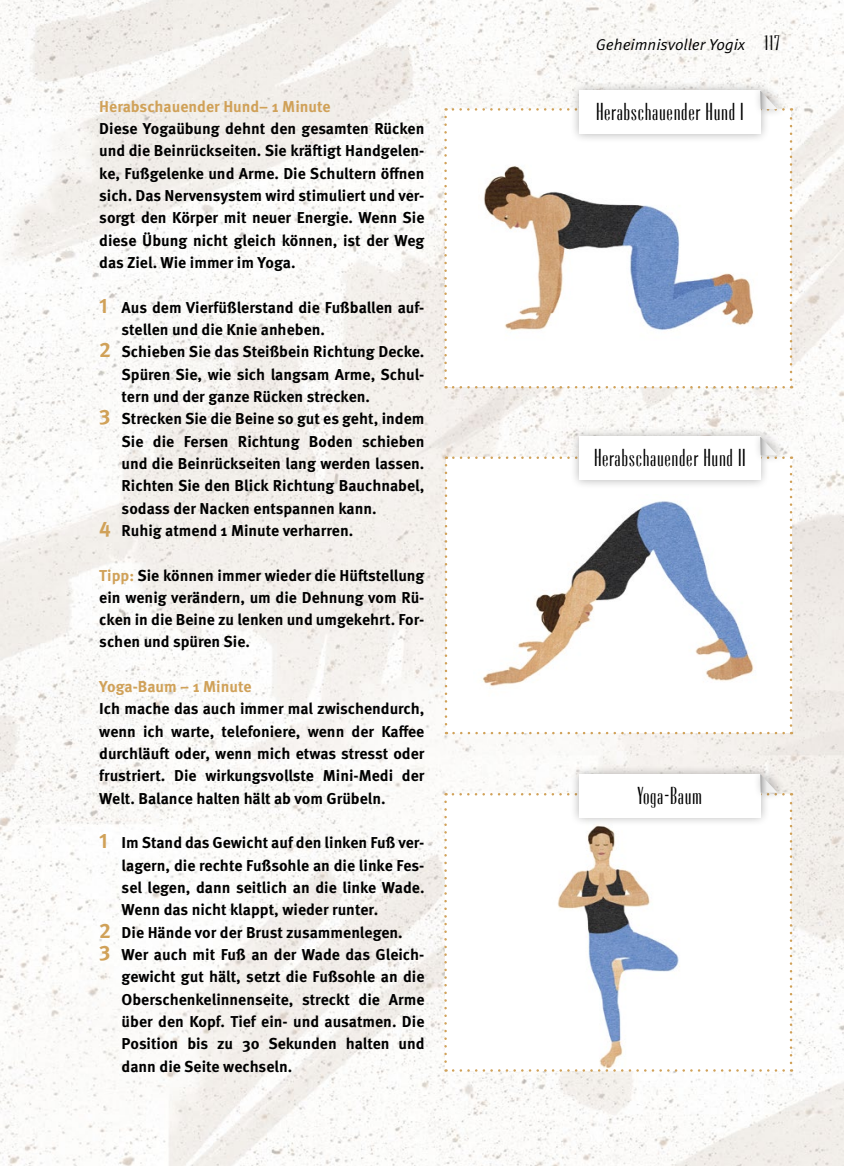
<style>
.page{position:relative;width:844px;height:1166px;background:#fff}
.page>*{position:absolute;margin:0;border:0;box-sizing:border-box;transform-origin:0 0}
.t1{font:500 24.5px "Radiant CTX Cond";letter-spacing:.025em;color:#000}
.t2{font:700 15.75px/22.4px "Meta OT";color:#000}
.t3{font:15.75px "Meta OT Norm Ita";color:#000}
.s1{color:#d0a158}
.s2{font-size:21px;color:#d0a158}
.s3{font-family:"Radiant CTX Cond";font-weight:500;font-size:21px}
</style>
<div class="page">
<img style="left:0;top:0;width:843px;height:1166px">
<div style="left:445px;top:109px;width:345px;height:278px;background:#fff"></div>
<img style="left:484px;top:166px;width:270px;height:165px">
<svg style="left:444px;top:117px;width:2px;height:271px"></svg>
<svg style="left:453px;top:386px;width:338px;height:2px"></svg>
<svg style="left:789px;top:108px;width:3px;height:272px"></svg>
<div style="left:446px;top:458px;width:344px;height:275px;background:#fff"></div>
<img style="left:482px;top:501px;width:272px;height:186px">
<svg style="left:444px;top:465px;width:3px;height:269px"></svg>
<svg style="left:453px;top:732px;width:338px;height:2px"></svg>
<svg style="left:789px;top:456px;width:3px;height:269px"></svg>
<div style="left:445px;top:794px;width:345px;height:276px;background:#fff"></div>
<img style="left:558px;top:827px;width:122px;height:242px">
<svg style="left:444px;top:802px;width:2px;height:269px"></svg>
<svg style="left:453px;top:1069px;width:338px;height:2px"></svg>
<svg style="left:789px;top:793px;width:3px;height:270px"></svg>
<div style="left:569px;top:81px;width:200px;height:63px;background:#000;opacity:.3"></div>
<div style="left:579px;top:91px;width:181px;height:43px;background:#fff"></div>
<div style="left:752px;top:82px;width:35px;height:36px;background:#000;opacity:.3"></div>
<svg style="left:445px;top:91px;width:338px;height:20px"></svg>
<div style="left:569px;top:427px;width:200px;height:63px;background:#000;opacity:.3"></div>
<div style="left:579px;top:437px;width:181px;height:43px;background:#fff"></div>
<div style="left:752px;top:428px;width:35px;height:36px;background:#000;opacity:.3"></div>
<svg style="left:446px;top:437px;width:337px;height:22px"></svg>
<div style="left:569px;top:765px;width:200px;height:62px;background:#000;opacity:.3"></div>
<div style="left:579px;top:774px;width:181px;height:43px;background:#fff"></div>
<div style="left:752px;top:765px;width:35px;height:36px;background:#000;opacity:.3"></div>
<svg style="left:445px;top:774px;width:338px;height:21px"></svg>
<p class="t2" style="left:99px;top:95px;width:326px"><span class="s1">Herabschauender Hund– 1 Minute<br></span>Diese Yogaübung dehnt den gesamten Rücken und die Beinrückseiten. Sie kräftigt Handgelen&shy;ke, Fußgelenke und Arme. Die Schultern öffnen sich. Das Nervensystem wird stimuliert und ver&shy;sorgt den Körper mit neuer Energie. Wenn Sie diese Übung nicht gleich können, ist der Weg das Ziel. Wie immer im Yoga.</p>
<p class="t2" style="left:99px;top:296px;width:326px"><span class="s2">1</span> Aus dem Vierfüßlerstand die Fußballen auf-</p>
<p class="t2" style="left:122px;top:318px;width:205px">stellen und die Knie anheben.</p>
<p class="t2" style="left:99px;top:341px;width:326px"><span class="s2">2</span> Schieben Sie das Steißbein Richtung Decke.</p>
<p class="t2" style="left:122px;top:363px;width:304px">Spüren Sie, wie sich langsam Arme, Schul-</p>
<p class="t2" style="left:122px;top:385px;width:250px">tern und der ganze Rücken strecken.</p>
<p class="t2" style="left:99px;top:408px;width:326px"><span class="s2">3</span> Strecken Sie die Beine so gut es geht, indem</p>
<p class="t2" style="left:122px;top:430px;width:304px">Sie die Fersen Richtung Boden schieben</p>
<p class="t2" style="left:122px;top:452px;width:304px">und die Beinrückseiten lang werden lassen.</p>
<p class="t2" style="left:122px;top:475px;width:304px">Richten Sie den Blick Richtung Bauchnabel,</p>
<p class="t2" style="left:122px;top:497px;width:256px">sodass der Nacken entspannen kann.</p>
<p class="t2" style="left:99px;top:519px;width:255px"><span class="s2">4</span> Ruhig atmend 1 Minute verharren.</p>
<p class="t2" style="left:99px;top:564px;width:326px;text-align:justify"><span class="s1">Tipp:</span> Sie können immer wieder die Hüftstellung ein wenig verändern, um die Dehnung vom Rü&shy;cken in die Beine zu lenken und umgekehrt. For&shy;schen und spüren Sie.</p>
<p class="t2" style="left:99px;top:676px;width:326px"><span class="s1">Yoga-Baum – 1 Minute<br></span>Ich mache das auch immer mal zwischendurch, wenn ich warte, telefoniere, wenn der Kaffee durchläuft oder, wenn mich etwas stresst oder frustriert. Die wirkungsvollste Mini-Medi der Welt. Balance halten hält ab vom Grübeln.</p>
<p class="t2" style="left:99px;top:832px;width:326px"><span class="s2">1</span> Im Stand das Gewicht auf den linken Fuß ver-</p>
<p class="t2" style="left:122px;top:854px;width:304px">lagern, die rechte Fußsohle an die linke Fes-</p>
<p class="t2" style="left:122px;top:876px;width:304px">sel legen, dann seitlich an die linke Wade.</p>
<p class="t2" style="left:122px;top:899px;width:258px">Wenn das nicht klappt, wieder runter.</p>
<p class="t2" style="left:99px;top:921px;width:305px"><span class="s2">2</span> Die Hände vor der Brust zusammenlegen.</p>
<p class="t2" style="left:99px;top:943px;width:326px"><span class="s2">3</span> Wer auch mit Fuß an der Wade das Gleich-</p>
<p class="t2" style="left:122px;top:966px;width:304px">gewicht gut hält, setzt die Fußsohle an die</p>
<p class="t2" style="left:122px;top:988px;width:304px">Oberschenkelinnenseite, streckt die Arme</p>
<p class="t2" style="left:122px;top:1010px;width:304px">über den Kopf. Tief ein- und ausatmen. Die</p>
<p class="t2" style="left:122px;top:1033px;width:304px">Position bis zu 30 Sekunden halten und</p>
<p class="t2" style="left:122px;top:1055px;width:172px">dann die Seite wechseln.</p>
<p class="t3" style="left:595px;top:35px;width:185px">Geheimnisvoller Yogix <span class="s3">117</span></p>
<p class="t1" style="left:596px;top:99px;width:149px">Herabschauender Hund I</p>
<p class="t1" style="left:594px;top:445px;width:153px">Herabschauender Hund II</p>
<p class="t1" style="left:637px;top:783px;width:66px">Yoga-Baum</p>
</div>
